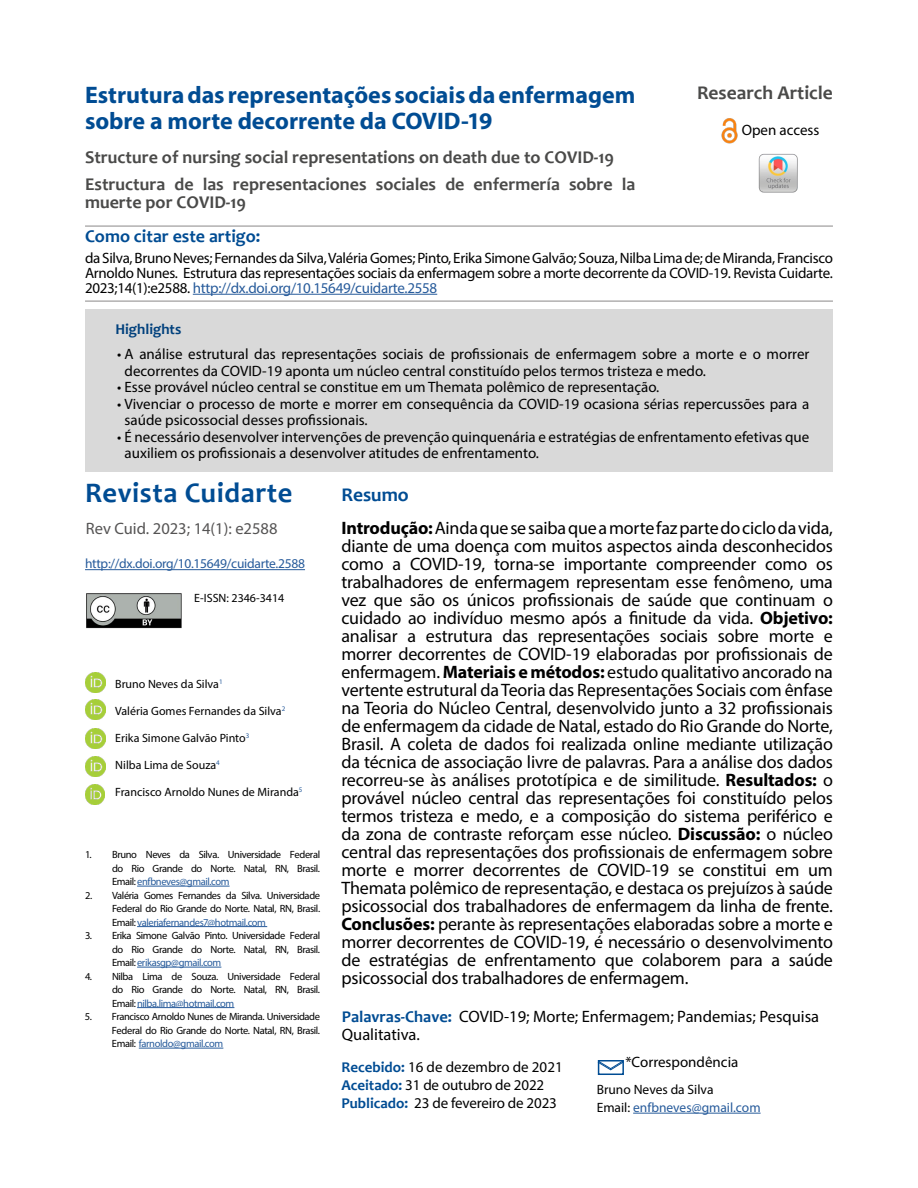
<style>
.page{position:relative;width:918px;height:1188px;background:#fff}
.page>*{position:absolute;margin:0;border:0;box-sizing:border-box;transform-origin:0 0}
.t1{font:700 28.5px "Candara";letter-spacing:.02em;color:#004c93}
.t2{font:700 24px/25.5px "Myriad Pro";letter-spacing:-.005em;color:#004c93}
.t3{font:700 19.5px "Candara";color:#4a4a49}
.t4{font:700 19.5px "Candara";color:#004c93}
.t5{font:18px/18px "Myriad Pro";letter-spacing:-.01em;color:#000;text-align:justify}
.t6{font:700 18px/27.2px "Candara";color:#4a4a49}
.t7{font:700 18px "Candara";color:#004c93}
.t8{font:16.5px/18px "Myriad Pro";color:#000}
.t9{font:16.5px "Myriad Pro";color:#555454}
.t10{font:15px/16.5px "Myriad Pro";color:#000}
.t11{font:700 15px "Candara";color:#004c93}
.t12{font:13.5px/18px "Myriad Pro";color:#000}
.t13{font:13.5px "Myriad Pro";letter-spacing:-.02em;color:#275b9b}
.t14{font:12px "Myriad Pro";color:#000}
.t15{font:10.5px/13.5px "Myriad Pro";letter-spacing:-.04em;color:#000;text-align:justify}
.s1{color:#275b9b}
.s2{font-weight:700}
.s3{font-family:"Candara";font-weight:700;color:#004c93}
</style>
<div class="page">
<hr style="left:85px;top:300px;width:748px;height:2px;background:#999898">
<hr style="left:85px;top:225px;width:748px;height:2px;background:#999898">
<hr style="left:193px;top:294px;width:244px;height:1px;background:#275b9b">
<hr style="left:85px;top:569px;width:220px;height:1px;background:#275b9b">
<hr style="left:137px;top:886px;width:93px;height:1px;background:#275b9b">
<hr style="left:137px;top:926px;width:130px;height:1px;background:#275b9b">
<hr style="left:137px;top:967px;width:84px;height:1px;background:#275b9b">
<hr style="left:137px;top:1007px;width:97px;height:1px;background:#275b9b">
<hr style="left:139px;top:1048px;width:84px;height:1px;background:#275b9b">
<div style="left:85px;top:309px;width:748px;height:163px;background:#d9d9d9"></div>
<hr style="left:633px;top:1113px;width:128px;height:1px;background:#275b9b">
<div style="left:598px;top:1060px;width:26px;height:15px;border:2px solid #004c93"></div>
<svg style="left:597px;top:1061px;width:27px;height:9px"></svg>
<img style="left:721px;top:118px;width:17px;height:25px">
<img style="left:758px;top:153px;width:40px;height:40px">
<img style="left:86px;top:593px;width:96px;height:36px">
<img style="left:86px;top:672px;width:20px;height:20px">
<img style="left:86px;top:729px;width:20px;height:19px">
<img style="left:86px;top:700px;width:20px;height:19px">
<img style="left:86px;top:757px;width:20px;height:19px">
<img style="left:85px;top:785px;width:20px;height:19px">
<h2 class="t2" style="left:85px;top:81px;width:552px">Estrutura das representações sociais da enfermagem sobre a morte decorrente da COVID-19</h2>
<p class="t6" style="left:85px;top:143px;width:552px">Structure of nursing social representations on death due to COVID-19<br>Estructura de las representaciones sociales de enfermería sobre la</p>
<p class="t6" style="left:85px;top:188px;width:162px">muerte por COVID-19</p>
<p class="t3" style="left:697px;top:81px;width:137px">Research Article</p>
<p class="t10" style="left:742px;top:122px;width:79px">Open access</p>
<p class="t7" style="left:85px;top:225px;width:177px">Como citar este artigo:</p>
<p class="t10" style="left:85px;top:250px;width:750px;line-height:15px;text-align:justify">da Silva, Bruno Neves; Fernandes da Silva, Valéria Gomes; Pinto, Erika Simone Galvão; Souza, Nilba Lima de; de Miranda, Francisco Arnoldo Nunes. Estrutura das representações sociais da enfermagem sobre a morte decorrente da COVID-19. Revista Cuidarte.<br>2023;14(1):e2588. <span class="s1">http://dx.doi.org/10.15649/cuidarte.2558</span></p>
<p class="t11" style="left:115px;top:320px;width:67px">Highlights</p>
<p class="t10" style="left:125px;top:346px;width:686px;text-indent:-8px">• A análise estrutural das representações sociais de profissionais de enfermagem sobre a morte e o morrer decorrentes da COVID-19 aponta um núcleo central constituído pelos termos tristeza e medo.</p>
<p class="t10" style="left:117px;top:379px;width:544px">• Esse provável núcleo central se constitue em um Themata polêmico de representação.</p>
<p class="t10" style="left:125px;top:395px;width:686px;text-indent:-8px">• Vivenciar o processo de morte e morrer em consequência da COVID-19 ocasiona sérias repercussões para a saúde psicossocial desses profissionais.</p>
<p class="t10" style="left:125px;top:428px;width:686px;text-indent:-8px">• É necessário desenvolver intervenções de prevenção quinquenária e estratégias de enfrentamento efetivas que auxiliem os profissionais a desenvolver atitudes de enfrentamento.</p>
<h1 class="t1" style="left:85px;top:475px;width:209px">Revista Cuidarte</h1>
<p class="t9" style="left:86px;top:519px;width:193px">Rev Cuid. 2023; 14(1): e2588</p>
<p class="t13" style="left:85px;top:555px;width:222px">http://dx.doi.org/10.15649/cuidarte.2588</p>
<p class="t14" style="left:194px;top:591px;width:92px">E-ISSN: 2346-3414</p>
<p class="t14" style="left:115px;top:677px;width:109px">Bruno Neves da Silva<sup>1</sup></p>
<p class="t14" style="left:115px;top:704px;width:172px">Valéria Gomes Fernandes da Silva<sup>2</sup></p>
<p class="t14" style="left:115px;top:731px;width:136px">Erika Simone Galvão Pinto<sup>3</sup></p>
<p class="t14" style="left:115px;top:758px;width:106px">Nilba Lima de Souza<sup>4</sup></p>
<p class="t14" style="left:115px;top:785px;width:189px">Francisco Arnoldo Nunes de Miranda<sup>5</sup></p>
<p class="t15" style="left:112px;top:848px;width:210px;text-indent:-27px">1. Bruno Neves da Silva. Universidade Federal do Rio Grande do Norte. Natal, RN, Brasil.<br>Email: <span class="s1">enfbneves@gmail.com</span></p>
<p class="t15" style="left:112px;top:888px;width:210px;text-indent:-27px">2. Valéria Gomes Fernandes da Silva. Universidade Federal do Rio Grande do Norte. Natal, RN, Brasil.<br>Email: <span class="s1">valeriafernandes7@hotmail.com</span></p>
<p class="t15" style="left:112px;top:929px;width:210px;text-indent:-27px">3. Erika Simone Galvão Pinto. Universidade Federal do Rio Grande do Norte. Natal, RN, Brasil.<br>Email: <span class="s1">erikasgp@gmail.com</span></p>
<p class="t15" style="left:112px;top:969px;width:210px;text-indent:-27px">4. Nilba Lima de Souza. Universidade Federal do Rio Grande do Norte. Natal, RN, Brasil.<br>Email: <span class="s1">nilba.lima@hotmail.com</span></p>
<p class="t15" style="left:112px;top:1010px;width:210px;text-indent:-27px">5. Francisco Arnoldo Nunes de Miranda. Universidade Federal do Rio Grande do Norte. Natal, RN, Brasil.<br>Email: <span class="s1">farnoldo@gmail.com</span></p>
<p class="t4" style="left:341px;top:482px;width:69px">Resumo</p>
<p class="t5" style="left:341px;top:519px;width:493px"><span class="s2">Introdução:</span> Ainda que se saiba que a morte faz parte do ciclo da vida, diante de uma doença com muitos aspectos ainda desconhecidos como a COVID-19, torna-se importante compreender como os trabalhadores de enfermagem representam esse fenômeno, uma vez que são os únicos profissionais de saúde que continuam o cuidado ao indivíduo mesmo após a finitude da vida. <span class="s2">Objetivo: </span>analisar a estrutura das representações sociais sobre morte e morrer decorrentes de COVID-19 elaboradas por profissionais de enfermagem. <span class="s2">Materiais e métodos:</span> estudo qualitativo ancorado na vertente estrutural da Teoria das Representações Sociais com ênfase na Teoria do Núcleo Central, desenvolvido junto a 32 profissionais de enfermagem da cidade de Natal, estado do Rio Grande do Norte, Brasil. A coleta de dados foi realizada online mediante utilização da técnica de associação livre de palavras. Para a análise dos dados recorreu-se às análises prototípica e de similitude. <span class="s2">Resultados:</span> o provável núcleo central das representações foi constituído pelos termos tristeza e medo, e a composição do sistema periférico e da zona de contraste reforçam esse núcleo. <span class="s2">Discussão:</span> o núcleo central das representações dos profissionais de enfermagem sobre morte e morrer decorrentes de COVID-19 se constitui em um Themata polêmico de representação, e destaca os prejuízos à saúde psicossocial dos trabalhadores de enfermagem da linha de frente.<br><span class="s2">Conclusões:</span> perante às representações elaboradas sobre a morte e morrer decorrentes de COVID-19, é necessário o desenvolvimento de estratégias de enfrentamento que colaborem para a saúde psicossocial dos trabalhadores de enfermagem.</p>
<p class="t8" style="left:342px;top:1007px;width:479px"><span class="s3">Palavras-Chave:</span> COVID-19; Morte; Enfermagem; Pandemias; Pesquisa<br>Qualitativa.</p>
<p class="t10" style="left:341px;top:1058px;width:223px;line-height:18px"><span class="s3">Recebido:</span> 16 de dezembro de 2021<br><span class="s3">Aceitado:</span> 31 de outubro de 2022<br><span class="s3">Publicado:</span> 23 de fevereiro de 2023</p>
<p class="t10" style="left:625px;top:1053px;width:115px">*Correspondência</p>
<p class="t12" style="left:597px;top:1080px;width:165px">Bruno Neves da Silva<br>Email: <span class="s1">enfbneves@gmail.com</span></p>
</div>
